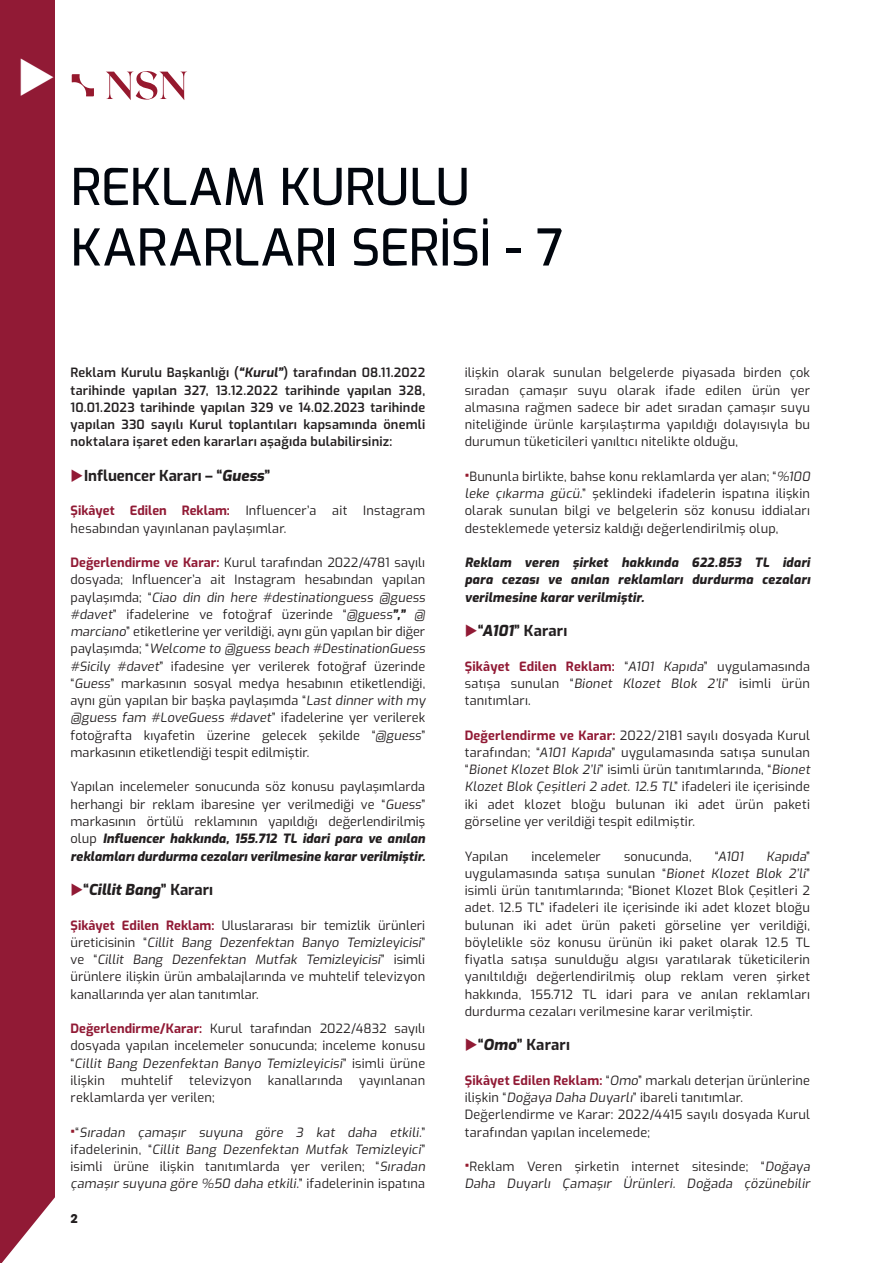
<style>
.page{position:relative;width:893px;height:1263px;background:#fff}
.page>*{position:absolute;margin:0;border:0;box-sizing:border-box;transform-origin:0 0}
.Heading{font:500 50.4px/60.6px "Exo";letter-spacing:-.005em;color:#01060e}
.Body_copy{font:700 15px "Exo";letter-spacing:.005em;color:#231f20}
.Body_copy-2{font:italic 800 15px "Exo";letter-spacing:-.005em;color:#231f20}
.Body_copy-3{font:12.75px/17.2px "Exo";letter-spacing:.015em;color:#231f20}
.Body_copy-4{font:600 12.75px/17.2px "Exo";letter-spacing:.015em;color:#231f20;text-align:justify}
.Body_copy-5{font:italic 800 12.75px/17.2px "Exo";letter-spacing:.015em;color:#231f20;text-align:justify}
.t1{font:700 12px "ITC Avant Garde Pro";color:#231f20}
.s1{font-weight:800;font-style:italic}
.s2{font-weight:700}
.s3{color:#911a35}
.s4{font-weight:700;color:#911a35}
.s5{font-weight:700;font-style:normal}
.s6{font-weight:800;font-size:15px;color:#941a2d}
</style>
<div class="page">
<div style="left:0;top:0;width:55px;height:1263px;background:#911a35"></div>
<svg style="left:2px;top:1197px;width:53px;height:66px"></svg>
<svg style="left:106px;top:71px;width:81px;height:29px"></svg>
<svg style="left:72px;top:74px;width:22px;height:22px"></svg>
<p class="Heading" style="left:70px;top:154px;width:495px">REKLAM KURULU<br>KARARLARI SERİSİ - 7</p>
<p class="Body_copy-4" style="left:70px;top:363px;width:356px">Reklam Kurulu Başkanlığı (<span class="s1">“</span><span class="s2">Kurul</span><span class="s1">”</span>) tarafından 08.11.2022 tarihinde yapılan 327, 13.12.2022 tarihinde yapılan 328, 10.01.2023 tarihinde yapılan 329 ve 14.02.2023 tarihinde yapılan 330 sayılı Kurul toplantıları kapsamında önemli noktalara işaret eden kararları aşağıda bulabilirsiniz:</p>
<p class="Body_copy" style="left:70px;top:464px;width:201px"><span class="s3">◆</span>Influencer Kararı – “<span class="s1">Guess</span>”</p>
<p class="Body_copy-3" style="left:70px;top:501px;width:356px"><span class="s4">Şikâyet Edilen Reklam:</span> Influencer’a ait Instagram hesabından yayınlanan paylaşımlar.</p>
<p class="Body_copy-3" style="left:70px;top:553px;width:359px"><span class="s4">Değerlendirme ve Karar:</span> Kurul tarafından 2022/4781 sayılı dosyada; Influencer’a ait Instagram hesabından yapılan p a y l a ş ı m d a ; “ Ciao din din here #destinationguess @guess #davet” ifadelerine ve fotoğraf üzerinde “@guess<span class="s1">”,”</span> @ marciano” etiketlerine yer verildiği, aynı gün yapılan bir diğer p a y l a ş ı m d a ; “ Welcome to @guess beach #DestinationGuess #Sicily #davet” ifadesine yer verilerek fotoğraf üzerinde “Guess” markasının sosyal medya hesabının etiketlendiği, aynı gün yapılan bir başka paylaşımda “Last dinner with my @guess fam #LoveGuess #davet” i fa d e le r i n e ye r ve r i le r e k fotoğrafta kıyafetin üzerine gelecek şekilde “@guess” markasının etiketlendiği tespit edilmiştir.</p>
<p class="Body_copy-3" style="left:70px;top:777px;width:356px;text-align:justify">Yapılan incelemeler sonucunda söz konusu paylaşımlarda herhangi bir reklam ibaresine yer verilmediği ve “Guess” markasının örtülü reklamının yapıldığı değerlendirilmiş olup <span class="s1">Influencer hakkında, 155.712 TL idari para ve anılan reklamları durdurma cezaları verilmesine karar verilmiştir.</span></p>
<p class="Body_copy-2" style="left:70px;top:878px;width:144px"><span class="s3">◆</span><span class="s5">“</span>Cillit Bang<span class="s5">” Kararı</span></p>
<p class="Body_copy-3" style="left:70px;top:915px;width:356px;text-align:justify"><span class="s4">Şikâyet Edilen Reklam:</span> Uluslararası bir temizlik ürünleri ü r e t i c i s i n i n “ Cillit Bang Dezenfektan Banyo Temizleyicisi” v e “ Cillit Bang Dezenfektan Mutfak Temizleyicisi” i s i m l i ürünlere ilişkin ürün ambalajlarında ve muhtelif televizyon kanallarında yer alan tanıtımlar.</p>
<p class="Body_copy-3" style="left:70px;top:1019px;width:356px;text-align:justify"><span class="s4">Değerlendirme/Karar:</span> Kurul tarafından 2022/4832 sayılı dosyada yapılan incelemeler sonucunda; inceleme konusu “ Cillit Bang Dezenfektan Banyo Temizleyicisi” i s i m l i ü r ü n e ilişkin</p>
<p class="Body_copy-3" style="left:121px;top:1071px;width:53px">muhtelif</p>
<p class="Body_copy-3" style="left:189px;top:1071px;width:64px">televizyon</p>
<p class="Body_copy-3" style="left:268px;top:1071px;width:76px">kanallarında</p>
<p class="Body_copy-3" style="left:359px;top:1071px;width:67px">yayınlanan</p>
<p class="Body_copy-3" style="left:70px;top:1088px;width:146px">reklamlarda yer verilen;</p>
<p class="Body_copy-3" style="left:70px;top:1122px;width:359px"><span class="s6">•</span> “ Sıradan çamaşır suyuna göre 3 kat daha etkili.” i fa d e l e r i n i n , “ Cillit Bang Dezenfektan Mutfak Temizleyici” isimli ürüne ilişkin tanıtımlarda yer verilen; “Sıradan çamaşır suyuna göre %50 daha etkili.” i fa d e le r i n i n i s p a t ı n a</p>
<p class="t1" style="left:70px;top:1210px;width:9px">2</p>
<p class="Body_copy-3" style="left:465px;top:363px;width:347px;text-align:justify">ilişkin olarak sunulan belgelerde piyasada birden çok sıradan çamaşır suyu olarak ifade edilen ürün yer almasına rağmen sadece bir adet sıradan çamaşır suyu niteliğinde ürünle karşılaştırma yapıldığı dolayısıyla bu durumun tüketicileri yanıltıcı nitelikte olduğu,</p>
<p class="Body_copy-3" style="left:465px;top:467px;width:349px"><span class="s6">•</span>Bununla birlikte, bahse konu reklamlarda yer alan; “%100 leke çıkarma gücü.” şeklindeki ifadelerin ispatına ilişkin olarak sunulan bilgi ve belgelerin söz konusu iddiaları desteklemede yetersiz kaldığı değerlendirilmiş olup,</p>
<p class="Body_copy-5" style="left:465px;top:553px;width:347px">Reklam veren şirket hakkında 622.853 TL idari para cezası ve anılan reklamları durdurma cezaları verilmesine karar verilmiştir.</p>
<p class="Body_copy" style="left:465px;top:619px;width:104px"><span class="s3">◆</span>“<span class="s1">A101</span>” Kararı</p>
<p class="Body_copy-3" style="left:465px;top:657px;width:347px;text-align:justify"><span class="s4">Şikâyet Edilen Reklam:</span> “A101 Kapıda” uygulamasında satışa sunulan “Bionet Klozet Blok 2’li” isimli ürün tanıtımları.</p>
<p class="Body_copy-3" style="left:465px;top:726px;width:349px"><span class="s4">Değerlendirme ve Karar:</span> 2022/2181 sayılı dosyada Kurul tarafından; “A101 Kapıda” uygulamasında satışa sunulan “Bionet Klozet Blok 2’li” isimli ürün tanıtımlarında, “Bionet Klozet Blok Çeşitleri 2 adet. 12.5 TL” i fa d e le r i i le i ç e r i s i n d e iki adet klozet bloğu bulunan iki adet ürün paketi görseline yer verildiği tespit edilmiştir.</p>
<p class="Body_copy-3" style="left:465px;top:846px;width:45px">Yapılan</p>
<p class="Body_copy-3" style="left:531px;top:846px;width:71px">incelemeler</p>
<p class="Body_copy-3" style="left:624px;top:846px;width:69px">sonucunda,</p>
<p class="Body_copy-3" style="left:715px;top:846px;width:33px">“A101</p>
<p class="Body_copy-3" style="left:465px;top:846px;width:347px;text-align:justify;text-indent:302px">Kapıda” uygulamasında satışa sunulan “Bionet Klozet Blok 2’li” isimli ürün tanıtımlarında; “Bionet Klozet Blok Çeşitleri 2 adet. 12.5 TL” ifadeleri ile içerisinde iki adet klozet bloğu bulunan iki adet ürün paketi görseline yer verildiği, böylelikle söz konusu ürünün iki paket olarak 12.5 TL fiyatla satışa sunulduğu algısı yaratılarak tüketicilerin yanıltıldığı değerlendirilmiş olup reklam veren şirket hakkında, 155.712 TL idari para ve anılan reklamları durdurma cezaları verilmesine karar verilmiştir.</p>
<p class="Body_copy" style="left:465px;top:1033px;width:107px"><span class="s3">◆</span>“<span class="s1">Omo</span>” Kararı</p>
<p class="Body_copy-3" style="left:465px;top:1071px;width:347px"><span class="s4">Şikâyet Edilen Reklam:</span> “Omo” markalı deterjan ürünlerine ilişkin “Doğaya Daha Duyarlı” ibareli tanıtımlar.</p>
<p class="Body_copy-3" style="left:465px;top:1105px;width:347px">Değerlendirme ve Karar: 2022/4415 sayılı dosyada Kurul tarafından yapılan incelemede;</p>
<p class="Body_copy-3" style="left:465px;top:1157px;width:349px"><span class="s6">•</span>Reklam Veren şirketin internet sitesinde; “Doğaya<br>Daha Duyarlı Çamaşır Ürünleri. Doğada çözünebilir</p>
</div>
